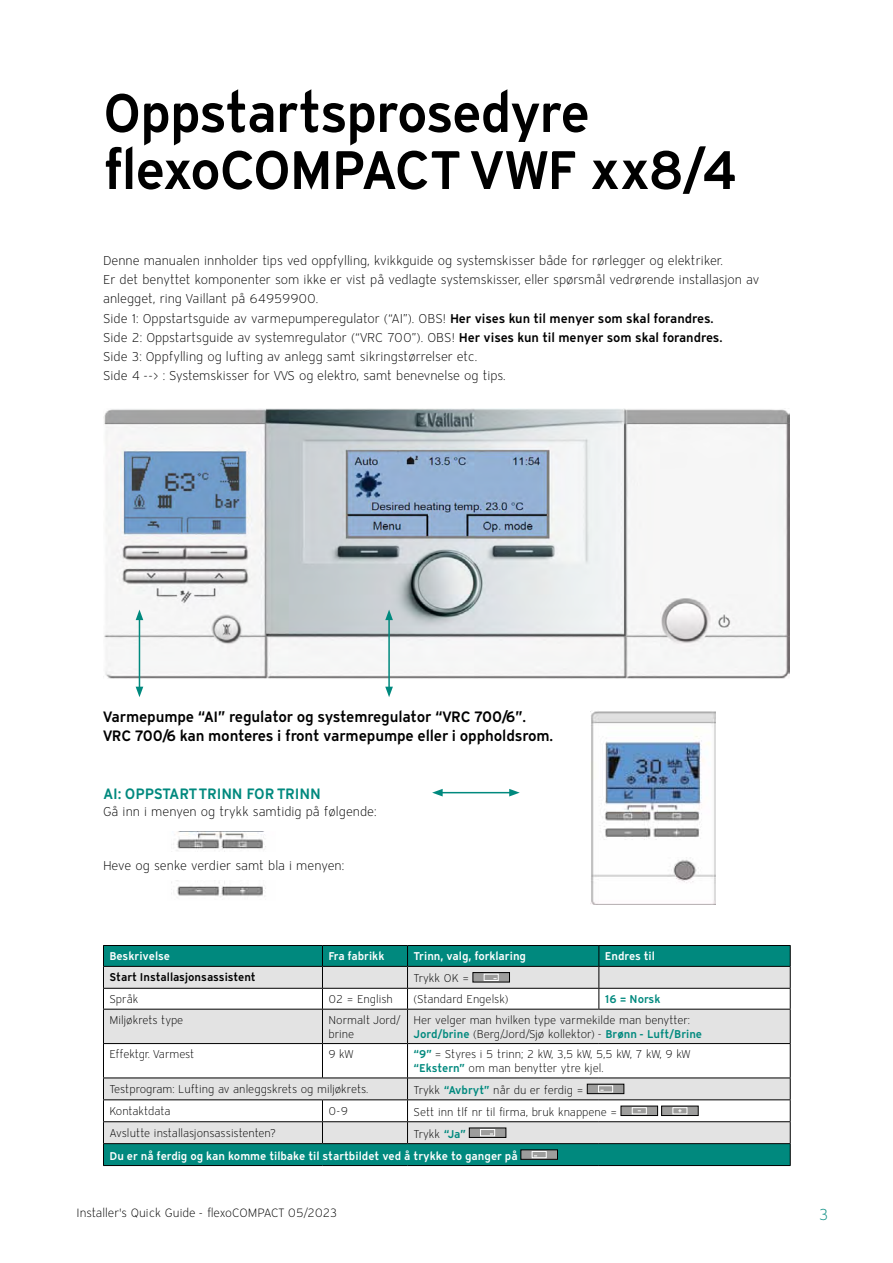
<style>
.page{position:relative;width:893px;height:1263px;background:#fff}
.page>*{position:absolute;margin:0;border:0;box-sizing:border-box;transform-origin:0 0}
.t1{font:600 54px/57px "Vaillant 16";letter-spacing:-.035em;color:#000}
.t2{font:300 15.75px "Vaillant 16";color:#00897e}
.t3{font:600 15px/19.2px "Vaillant 16";letter-spacing:-.01em;color:#000}
.t4{font:600 15px "Vaillant 16";letter-spacing:-.01em;color:#00897e}
.t5{font:300 12.75px/19.2px "Vaillant 16";color:#000}
.t6{font:300 12px "Vaillant 16";letter-spacing:-.005em;color:#000}
.t7{font:300 11.25px/13.5px "Vaillant 16";letter-spacing:-.005em;color:#000}
.t8{font:600 11.25px/21.9px "Vaillant 16";color:#fff}
.t9{font:600 11.25px "Vaillant 16";letter-spacing:-.005em;color:#000}
.t10{font:300 11.25px "Vaillant 16";letter-spacing:-.025em;color:#000}
.t11{font:600 11.25px "Vaillant 16";color:#00897e}
.s1{font-weight:600}
.s2{font-weight:600;color:#00897e}
.s3{font-weight:300;color:#000}
.s4{color:#00897e}
</style>
<div class="page">
<img style="left:103px;top:408px;width:687px;height:270px">
<hr style="left:139px;top:618px;width:1px;height:71px;background:#00897e">
<svg style="left:136px;top:610px;width:7px;height:10px"></svg>
<svg style="left:136px;top:687px;width:7px;height:10px"></svg>
<hr style="left:388px;top:618px;width:2px;height:71px;background:#00897e">
<svg style="left:385px;top:610px;width:8px;height:10px"></svg>
<svg style="left:385px;top:687px;width:8px;height:10px"></svg>
<img style="left:173px;top:832px;width:93px;height:20px">
<img style="left:171px;top:880px;width:95px;height:17px">
<div style="left:104px;top:946px;width:686px;height:219px;background:#00897e"></div>
<div style="left:104px;top:967px;width:686px;height:176px;background:#e3e3e3"></div>
<svg style="left:104px;top:989px;width:686px;height:132px"></svg>
<hr style="left:103px;top:945px;width:219px;height:1px;background:#000">
<hr style="left:322px;top:945px;width:86px;height:1px;background:#000">
<hr style="left:408px;top:945px;width:191px;height:1px;background:#000">
<hr style="left:599px;top:945px;width:192px;height:1px;background:#000">
<hr style="left:103px;top:966px;width:219px;height:1px;background:#000">
<hr style="left:322px;top:966px;width:86px;height:1px;background:#000">
<hr style="left:408px;top:966px;width:191px;height:1px;background:#000">
<hr style="left:599px;top:966px;width:192px;height:1px;background:#000">
<hr style="left:103px;top:988px;width:219px;height:1px;background:#000">
<svg style="left:103px;top:946px;width:1px;height:63px"></svg>
<hr style="left:322px;top:988px;width:86px;height:1px;background:#000">
<svg style="left:322px;top:946px;width:1px;height:63px"></svg>
<hr style="left:408px;top:988px;width:191px;height:1px;background:#000">
<svg style="left:407px;top:946px;width:1px;height:63px"></svg>
<hr style="left:599px;top:988px;width:192px;height:1px;background:#000">
<svg style="left:598px;top:946px;width:1px;height:63px"></svg>
<svg style="left:790px;top:946px;width:1px;height:63px"></svg>
<hr style="left:103px;top:1009px;width:219px;height:1px;background:#000">
<hr style="left:103px;top:1009px;width:1px;height:34px;background:#000">
<hr style="left:322px;top:1009px;width:86px;height:1px;background:#000">
<hr style="left:322px;top:1009px;width:1px;height:34px;background:#000">
<hr style="left:408px;top:1009px;width:191px;height:1px;background:#000">
<hr style="left:407px;top:1009px;width:1px;height:34px;background:#000">
<hr style="left:599px;top:1009px;width:192px;height:1px;background:#000">
<hr style="left:790px;top:1009px;width:1px;height:34px;background:#000">
<hr style="left:103px;top:1043px;width:219px;height:1px;background:#000">
<hr style="left:103px;top:1044px;width:1px;height:33px;background:#000">
<hr style="left:322px;top:1043px;width:86px;height:1px;background:#000">
<hr style="left:322px;top:1044px;width:1px;height:33px;background:#000">
<hr style="left:408px;top:1043px;width:191px;height:1px;background:#000">
<hr style="left:407px;top:1044px;width:1px;height:33px;background:#000">
<hr style="left:599px;top:1043px;width:192px;height:1px;background:#000">
<hr style="left:790px;top:1044px;width:1px;height:33px;background:#000">
<hr style="left:103px;top:1077px;width:219px;height:1px;background:#000">
<hr style="left:322px;top:1077px;width:86px;height:1px;background:#000">
<hr style="left:408px;top:1077px;width:191px;height:1px;background:#000">
<hr style="left:599px;top:1077px;width:192px;height:1px;background:#000">
<hr style="left:103px;top:1099px;width:219px;height:1px;background:#000">
<hr style="left:322px;top:1099px;width:86px;height:1px;background:#000">
<hr style="left:408px;top:1099px;width:191px;height:1px;background:#000">
<hr style="left:599px;top:1099px;width:192px;height:1px;background:#000">
<hr style="left:103px;top:1121px;width:219px;height:1px;background:#000">
<hr style="left:322px;top:1121px;width:86px;height:1px;background:#000">
<svg style="left:322px;top:1100px;width:1px;height:43px"></svg>
<hr style="left:408px;top:1121px;width:191px;height:1px;background:#000">
<svg style="left:407px;top:1078px;width:1px;height:65px"></svg>
<hr style="left:599px;top:1121px;width:192px;height:1px;background:#000">
<hr style="left:103px;top:1143px;width:219px;height:1px;background:#000">
<svg style="left:103px;top:1078px;width:1px;height:87px"></svg>
<hr style="left:322px;top:1143px;width:86px;height:1px;background:#000">
<hr style="left:408px;top:1143px;width:191px;height:1px;background:#000">
<hr style="left:599px;top:1143px;width:192px;height:1px;background:#000">
<svg style="left:790px;top:1078px;width:1px;height:87px"></svg>
<hr style="left:103px;top:1165px;width:219px;height:1px;background:#000">
<hr style="left:322px;top:1165px;width:86px;height:1px;background:#000">
<hr style="left:408px;top:1165px;width:191px;height:1px;background:#000">
<hr style="left:599px;top:1165px;width:192px;height:1px;background:#000">
<div style="left:473px;top:972px;width:36px;height:10px;background:#9d9d9c"></div>
<div style="left:473px;top:972px;width:37px;height:10px;border:1px solid #000"></div>
<div style="left:484px;top:974px;width:15px;height:7px;border:1px solid #fff"></div>
<div style="left:587px;top:1084px;width:37px;height:10px;background:#9d9d9c"></div>
<div style="left:587px;top:1084px;width:37px;height:10px;border:1px solid #000"></div>
<div style="left:598px;top:1085px;width:15px;height:7px;border:1px solid #fff"></div>
<div style="left:621px;top:1106px;width:37px;height:9px;background:#9d9d9c"></div>
<div style="left:621px;top:1106px;width:37px;height:10px;border:1px solid #000"></div>
<div style="left:632px;top:1107px;width:15px;height:7px;border:1px solid #fff"></div>
<div style="left:662px;top:1106px;width:36px;height:9px;background:#9d9d9c"></div>
<div style="left:661px;top:1106px;width:37px;height:10px;border:1px solid #000"></div>
<div style="left:672px;top:1107px;width:15px;height:7px;border:1px solid #fff"></div>
<div style="left:469px;top:1128px;width:37px;height:9px;background:#9d9d9c"></div>
<div style="left:480px;top:1129px;width:15px;height:7px;border:1px solid #fff"></div>
<div style="left:521px;top:1150px;width:36px;height:9px;background:#9d9d9c"></div>
<div style="left:521px;top:1149px;width:37px;height:10px;border:1px solid #000"></div>
<div style="left:532px;top:1151px;width:15px;height:7px;border:1px solid #fff"></div>
<img style="left:590px;top:711px;width:126px;height:193px">
<hr style="left:440px;top:792px;width:72px;height:1px;background:#00897e">
<svg style="left:432px;top:789px;width:11px;height:7px"></svg>
<svg style="left:509px;top:789px;width:11px;height:7px"></svg>
<h1 class="t1" style="left:103px;top:83px;width:636px">Oppstartsprosedyre flexoCOMPACT VWF xx8/4</h1>
<p class="t5" style="left:103px;top:251px;width:658px">Denne manualen innholder tips ved oppfylling, kvikkguide og systemskisser både for rørlegger og elektriker.<br>Er det benyttet komponenter som ikke er vist på vedlagte systemskisser, eller spørsmål vedrørende installasjon av anlegget, ring Vaillant på 64959900.<br>Side 1: Oppstartsguide av varmepumperegulator (“AI”). OBS! <span class="s1">Her vises kun til menyer som skal forandres.<br></span>Side 2: Oppstartsguide av systemregulator (“VRC 700”). OBS! <span class="s1">Her vises kun til menyer som skal forandres.<br></span>Side 3: Oppfylling og lufting av anlegg samt sikringstørrelser etc.<br>Side 4 --&gt; : Systemskisser for VVS og elektro, samt benevnelse og tips.</p>
<p class="t3" style="left:103px;top:707px;width:452px">Varmepumpe “AI” regulator og systemregulator “VRC 700/6”.<br>VRC 700/6 kan monteres i front varmepumpe eller i oppholdsrom.</p>
<p class="t4" style="left:103px;top:783px;width:219px">AI: OPPSTART TRINN FOR TRINN</p>
<p class="t5" style="left:103px;top:802px;width:275px">Gå inn i menyen og trykk samtidig på følgende:</p>
<p class="t5" style="left:103px;top:856px;width:243px">Heve og senke verdier samt bla i menyen:</p>
<p class="t8" style="left:109px;top:945px;width:62px">Beskrivelse</p>
<p class="t8" style="left:328px;top:945px;width:58px">Fra fabrikk</p>
<p class="t8" style="left:414px;top:945px;width:114px">Trinn, valg, forklaring</p>
<p class="t8" style="left:605px;top:945px;width:52px">Endres til</p>
<p class="t9" style="left:109px;top:970px;width:148px">Start Installasjonsassistent</p>
<p class="t7" style="left:414px;top:971px;width:57px">Trykk OK =</p>
<p class="t7" style="left:109px;top:992px;width:30px">Språk</p>
<p class="t7" style="left:328px;top:992px;width:66px">02 = English</p>
<p class="t7" style="left:414px;top:992px;width:97px">(Standard Engelsk)</p>
<p class="t11" style="left:605px;top:991px;width:57px">16 = Norsk</p>
<p class="t7" style="left:109px;top:1013px;width:75px">Miljøkrets type</p>
<p class="t7" style="left:328px;top:1013px;width:74px">Normalt Jord/ brine</p>
<p class="t7" style="left:414px;top:1013px;width:290px">Her velger man hvilken type varmekilde man benytter:<br><span class="s2">Jord/brine</span> (Berg/Jord/Sjø kollektor) - <span class="s2">Brønn - Luft/Brine</span></p>
<p class="t10" style="left:109px;top:1047px;width:86px">Effektgr. Varmest</p>
<p class="t7" style="left:328px;top:1047px;width:26px">9 kW</p>
<p class="t7" style="left:414px;top:1047px;width:279px"><span class="s2">“9”</span> = Styres i 5 trinn; 2 kW, 3,5 kW, 5,5 kW, 7 kW, 9 kW <span class="s2">“Ekstern”</span> om man benytter ytre kjel.</p>
<p class="t7" style="left:109px;top:1082px;width:260px">Testprogram: Lufting av anleggskrets og miljøkrets.</p>
<p class="t7" style="left:414px;top:1083px;width:171px">Trykk <span class="s2">“Avbryt”</span> når du er ferdig =</p>
<p class="t7" style="left:109px;top:1104px;width:63px">Kontaktdata</p>
<p class="t7" style="left:328px;top:1104px;width:21px">0-9</p>
<p class="t7" style="left:414px;top:1105px;width:205px">Sett inn tlf nr til firma, bruk knappene =</p>
<p class="t7" style="left:109px;top:1126px;width:168px">Avslutte installasjonsassistenten?</p>
<p class="t8" style="left:109px;top:1122px;width:410px;text-indent:304px"><span class="s3">Trykk</span> <span class="s4">“Ja”<br></span>Du er nå ferdig og kan komme tilbake til startbildet ved å trykke to ganger på</p>
<p class="t6" style="left:77px;top:1205px;width:262px">Installer's Quick Guide - flexoCOMPACT 05/2023</p>
<p class="t2" style="left:819px;top:1204px;width:11px">3</p>
</div>
